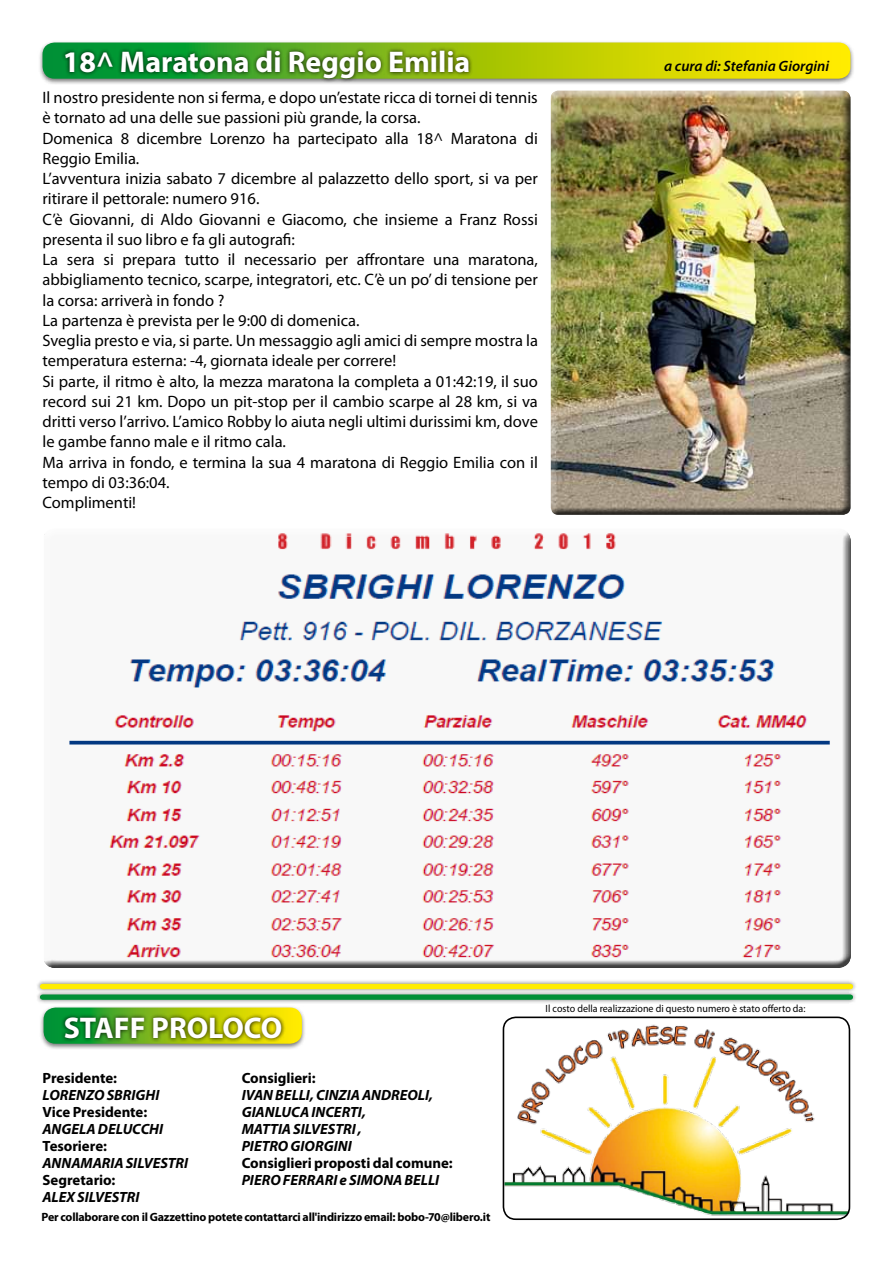
<style>
.page{position:relative;width:893px;height:1263px;background:#fff}
.page>*{position:absolute;margin:0;border:0;box-sizing:border-box;transform-origin:0 0}
.t1{font:700 30px "Myriad Pro";color:#fff}
.t2{font:16.5px/20.2px "Myriad Pro";color:#000}
.t3{font:italic 600 15px "Myriad Pro";color:#000}
.t4{font:italic 700 14.85px/17px "Myriad Pro";letter-spacing:-.005em;color:#000}
.t5{font:700 14.85px "Myriad Pro";letter-spacing:-.005em;color:#000}
.t6{font:700 12px "Myriad Pro";letter-spacing:-.02em;color:#000}
.t7{font:10.5px "Myriad Pro";color:#000;scale:.95 1}
</style>
<div class="page">
<div style="left:38px;top:40px;width:817px;height:45px;background:#000;opacity:.55"></div>
<svg style="left:43px;top:43px;width:807px;height:36px;background:#c0d007"></svg>
<div style="left:61px;top:46px;width:412px;height:36px;background:#000;opacity:.85"></div>
<div style="left:39px;top:1005px;width:268px;height:45px;background:#000;opacity:.55"></div>
<svg style="left:44px;top:1007px;width:258px;height:37px;background:#8abe2a"></svg>
<div style="left:61px;top:1013px;width:225px;height:29px;background:#000;opacity:.85"></div>
<img style="left:504px;top:1019px;width:345px;height:200px">
<div style="left:503px;top:1016px;width:347px;height:204px;border:2px solid #000;border-radius:12px"></div>
<div style="left:35px;top:979px;width:822px;height:15px;background:#000;opacity:.55"></div>
<div style="left:43px;top:984px;width:807px;height:5px;background:#ffed00"></div>
<div style="left:35px;top:990px;width:822px;height:14px;background:#000;opacity:.55"></div>
<div style="left:43px;top:994px;width:807px;height:6px;background:#009037"></div>
<div style="left:548px;top:91px;width:303px;height:424px;background:#000;opacity:.75"></div>
<div style="left:41px;top:531px;width:810px;height:438px;background:#000;opacity:.75"></div>
<h1 class="t1" style="left:63px;top:42px;width:409px">18^ Maratona di Reggio Emilia</h1>
<p class="t3" style="left:664px;top:56px;width:167px">a cura di: Stefania Giorgini</p>
<p class="t2" style="left:43px;top:87px;width:497px">Il nostro presidente non si ferma, e dopo un’estate ricca di tornei di tennis è tornato ad una delle sue passioni più grande, la corsa.<br>Domenica 8 dicembre Lorenzo ha partecipato alla 18^ Maratona di Reggio Emilia.<br>L’avventura inizia sabato 7 dicembre al palazzetto dello sport, si va per ritirare il pettorale: numero 916.<br>C’è Giovanni, di Aldo Giovanni e Giacomo, che insieme a Franz Rossi presenta il suo libro e fa gli autografi:<br>La sera si prepara tutto il necessario per affrontare una maratona, abbigliamento tecnico, scarpe, integratori, etc. C’è un po’ di tensione per la corsa: arriverà in fondo ?<br>La partenza è prevista per le 9:00 di domenica.<br>Sveglia presto e via, si parte. Un messaggio agli amici di sempre mostra la temperatura esterna: -4, giornata ideale per correre!<br>Si parte, il ritmo è alto, la mezza maratona la completa a 01:42:19, il suo record sui 21 km. Dopo un pit-stop per il cambio scarpe al 28 km, si va dritti verso l’arrivo. L’amico Robby lo aiuta negli ultimi durissimi km, dove le gambe fanno male e il ritmo cala.<br>Ma arriva in fondo, e termina la sua 4 maratona di Reggio Emilia con il tempo di 03:36:04.<br>Complimenti!</p>
<h1 class="t1" style="left:64px;top:1008px;width:220px">STAFF PROLOCO</h1>
<p class="t5" style="left:43px;top:1068px;width:76px">Presidente:</p>
<p class="t4" style="left:43px;top:1086px;width:119px">LORENZO SBRIGHI</p>
<p class="t5" style="left:43px;top:1102px;width:106px">Vice Presidente:</p>
<p class="t4" style="left:43px;top:1120px;width:122px">ANGELA DELUCCHI</p>
<p class="t5" style="left:43px;top:1136px;width:66px">Tesoriere:</p>
<p class="t4" style="left:43px;top:1154px;width:147px">ANNAMARIA SILVESTRI</p>
<p class="t5" style="left:43px;top:1170px;width:74px">Segretario:</p>
<p class="t4" style="left:43px;top:1188px;width:99px">ALEX SILVESTRI</p>
<p class="t5" style="left:242px;top:1068px;width:75px">Consiglieri:</p>
<p class="t4" style="left:242px;top:1086px;width:193px">IVAN BELLI, CINZIA ANDREOLI,<br>GIANLUCA INCERTI,<br>MATTIA SILVESTRI ,<br>PIETRO GIORGINI</p>
<p class="t5" style="left:242px;top:1153px;width:212px">Consiglieri proposti dal comune:</p>
<p class="t4" style="left:242px;top:1171px;width:199px">PIERO FERRARI e SIMONA BELLI</p>
<p class="t6" style="left:41px;top:1209px;width:450px">Per collaborare con il Gazzettino potete contattarci all'indirizzo email: bobo-70@libero.it</p>
<p class="t7" style="left:546px;top:1002px;width:275px">Il costo della realizzazione di questo numero è stato offerto da:</p>
</div>
